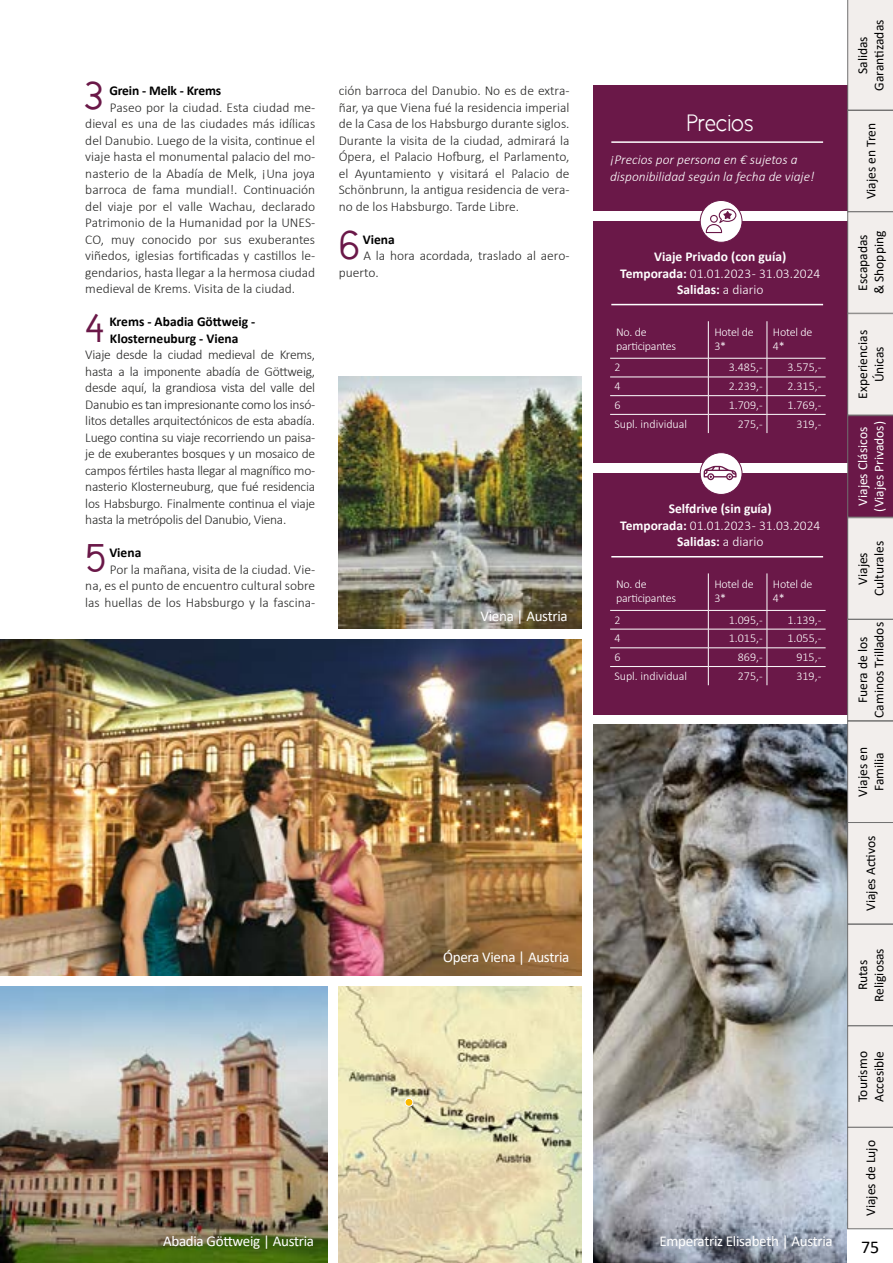
<style>
.page{position:relative;width:893px;height:1263px;background:#fff}
.page>*{position:absolute;margin:0;border:0;box-sizing:border-box;transform-origin:0 0}
.t1{font:41.7px "New Cicle Gordita";color:#6a1848}
.t2{font:24px "New Cicle Semi";color:#fff}
.t3{font:18px "Calibri";color:#000}
.t4{font:15px "Calibri";letter-spacing:-.02em;color:#fff}
.t5{font:300 13.5px/16.5px "Calibri";color:#282827;text-align:justify}
.t6{font:13.5px/16.2px "Calibri";color:#000;text-align:center}
.t7{font:700 13.5px/16.5px "Calibri";color:#fff;text-align:center}
.t8{font:700 13.5px/16.5px "Calibri";color:#000}
.t9{font:italic 300 13.5px/16.5px "Calibri";color:#fff}
.t10{font:13.5px/16.2px "Calibri";color:#fff;text-align:center}
.t11{font:300 12px/13.5px "Calibri";color:#fff}
.t12{font:300 12px/13.5px "Calibri";letter-spacing:-.02em;color:#fff}
.s1{font-weight:300}
</style>
<div class="page">
<img style="left:339px;top:376px;width:242px;height:252px">
<img style="left:593px;top:725px;width:254px;height:538px">
<div style="left:593px;top:85px;width:254px;height:125px;background:#6a1848"></div>
<hr style="left:611px;top:141px;width:212px;height:2px;background:#fff">
<div style="left:593px;top:221px;width:254px;height:242px;background:#6a1848"></div>
<hr style="left:766px;top:321px;width:1px;height:37px;background:#fff">
<svg style="left:708px;top:359px;width:1px;height:74px"></svg>
<svg style="left:766px;top:359px;width:1px;height:74px"></svg>
<hr style="left:610px;top:377px;width:98px;height:1px;background:#fff">
<hr style="left:708px;top:377px;width:58px;height:1px;background:#fff">
<hr style="left:610px;top:395px;width:98px;height:1px;background:#fff">
<hr style="left:708px;top:395px;width:58px;height:1px;background:#fff">
<hr style="left:610px;top:414px;width:98px;height:1px;background:#fff">
<hr style="left:708px;top:414px;width:58px;height:1px;background:#fff">
<hr style="left:708px;top:321px;width:1px;height:37px;background:#fff">
<hr style="left:610px;top:358px;width:98px;height:1px;background:#fff">
<hr style="left:708px;top:358px;width:58px;height:1px;background:#fff">
<hr style="left:766px;top:358px;width:59px;height:1px;background:#fff">
<hr style="left:766px;top:377px;width:59px;height:1px;background:#fff">
<hr style="left:766px;top:395px;width:59px;height:1px;background:#fff">
<hr style="left:766px;top:414px;width:59px;height:1px;background:#fff">
<hr style="left:611px;top:304px;width:212px;height:1px;background:#fff">
<svg style="left:700px;top:200px;width:42px;height:42px"></svg>
<svg style="left:705px;top:209px;width:31px;height:24px"></svg>
<div style="left:699px;top:200px;width:43px;height:43px;border:1px solid #6a1848;border-radius:50%"></div>
<div style="left:593px;top:473px;width:254px;height:242px;background:#6a1848"></div>
<hr style="left:766px;top:573px;width:1px;height:37px;background:#fff">
<svg style="left:708px;top:611px;width:1px;height:74px"></svg>
<svg style="left:766px;top:611px;width:1px;height:74px"></svg>
<hr style="left:610px;top:629px;width:98px;height:1px;background:#fff">
<hr style="left:708px;top:629px;width:58px;height:1px;background:#fff">
<hr style="left:610px;top:647px;width:98px;height:1px;background:#fff">
<hr style="left:708px;top:647px;width:58px;height:1px;background:#fff">
<hr style="left:610px;top:666px;width:98px;height:1px;background:#fff">
<hr style="left:708px;top:666px;width:58px;height:1px;background:#fff">
<hr style="left:708px;top:573px;width:1px;height:37px;background:#fff">
<hr style="left:610px;top:610px;width:98px;height:1px;background:#fff">
<hr style="left:708px;top:610px;width:58px;height:1px;background:#fff">
<hr style="left:766px;top:610px;width:59px;height:1px;background:#fff">
<hr style="left:766px;top:629px;width:59px;height:1px;background:#fff">
<hr style="left:766px;top:647px;width:59px;height:1px;background:#fff">
<hr style="left:766px;top:666px;width:59px;height:1px;background:#fff">
<hr style="left:611px;top:556px;width:212px;height:1px;background:#fff">
<div style="left:700px;top:453px;width:42px;height:41px;background:#fff;border-radius:50%"></div>
<svg style="left:703px;top:466px;width:33px;height:14px"></svg>
<div style="left:699px;top:452px;width:43px;height:43px;border:1px solid #6a1848;border-radius:50%"></div>
<img style="left:0;top:639px;width:581px;height:337px">
<img style="left:0;top:987px;width:327px;height:276px">
<img style="left:339px;top:987px;width:242px;height:276px">
<div style="left:405px;top:1098px;width:8px;height:8px;background:#fbba00;border-radius:50%"></div>
<div style="left:405px;top:1098px;width:8px;height:8px;border:1px solid #fff;border-radius:50%"></div>
<svg style="left:847px;top:0;width:45px;height:1229px;background:#e2d7da"></svg>
<h1 class="t1" style="left:85px;top:74px;width:19px">3</h1>
<p class="t8" style="left:109px;top:82px;width:113px">Grein - Melk - Krems</p>
<p class="t5" style="left:85px;top:99px;width:231px;text-indent:25px">Paseo por la ciudad. Esta ciudad me&shy;dieval es una de las ciudades más idílicas del Danubio. Luego de la visita, continue el viaje hasta el monumental palacio del mo&shy;nasterio de la Abadía de Melk, ¡Una joya barroca de fama mundial!. Continuación del viaje por el valle Wachau, declarado Patrimonio de la Humanidad por la UNES-CO, muy conocido por sus exuberantes viñedos, iglesias fortificadas y castillos le&shy;gendarios, hasta llegar a la hermosa ciudad medieval de Krems. Visita de la ciudad.</p>
<p class="t8" style="left:109px;top:313px;width:148px">Krems - Abadia Göttweig -<br>Klosterneuburg - Viena</p>
<p class="t5" style="left:85px;top:346px;width:231px">Viaje desde la ciudad medieval de Krems, hasta a la imponente abadía de Göttweig, desde aquí, la grandiosa vista del valle del Danubio es tan impresionante como los insó&shy;litos detalles arquitectónicos de esta abadía.<br>Luego contina su viaje recorriendo un paisa&shy;je de exuberantes bosques y un mosaico de campos fértiles hasta llegar al magnífico mo&shy;nasterio Klosterneuburg, que fué residencia los Habsburgo. Finalmente continua el viaje hasta la metrópolis del Danubio, Viena.</p>
<p class="t8" style="left:109px;top:544px;width:34px">Viena</p>
<p class="t5" style="left:85px;top:561px;width:231px;text-indent:25px">Por la mañana, visita de la ciudad. Vie&shy;na, es el punto de encuentro cultural sobre las huellas de los Habsburgo y la fascina-</p>
<h1 class="t1" style="left:85px;top:306px;width:21px">4</h1>
<h1 class="t1" style="left:85px;top:536px;width:22px">5</h1>
<p class="t5" style="left:339px;top:82px;width:232px">ción barroca del Danubio. No es de extra&shy;ñar, ya que Viena fué la residencia imperial de la Casa de los Habsburgo durante siglos.<br>Durante la visita de la ciudad, admirará la Ópera, el Palacio Hofburg, el Parlamento, el Ayuntamiento y visitará el Palacio de Schönbrunn, la antigua residencia de vera&shy;no de los Habsburgo. Tarde Libre.</p>
<p class="t8" style="left:363px;top:231px;width:34px">Viena</p>
<p class="t5" style="left:339px;top:247px;width:232px;text-indent:25px">A la hora acordada, traslado al aero&shy;puerto.</p>
<h1 class="t1" style="left:339px;top:223px;width:23px">6</h1>
<p class="t4" style="left:480px;top:605px;width:89px">Viena | Austria</p>
<p class="t4" style="left:163px;top:1230px;width:152px">Abadia Göttweig | Austria</p>
<p class="t4" style="left:443px;top:946px;width:128px">Ópera Viena | Austria</p>
<h2 class="t2" style="left:686px;top:111px;width:69px">Precios</h2>
<p class="t9" style="left:610px;top:151px;width:206px">¡Precios por persona en € sujetos a disponibilidad según la fecha de viaje!</p>
<p class="t7" style="left:620px;top:248px;width:202px">Viaje Privado (con guía)<br>Temporada: <span class="s1">01.01.2023 - 31.03.2024<br></span>Salidas: <span class="s1">a diario</span></p>
<p class="t12" style="left:616px;top:325px;width:62px">No. de participantes</p>
<p class="t11" style="left:714px;top:325px;width:41px">Hotel de<br>3*</p>
<p class="t11" style="left:772px;top:325px;width:41px">Hotel de<br>4*</p>
<p class="t11" style="left:614px;top:361px;width:8px">2</p>
<p class="t11" style="left:728px;top:361px;width:35px">3.485,-</p>
<p class="t11" style="left:787px;top:361px;width:35px">3.575,-</p>
<p class="t11" style="left:614px;top:379px;width:8px">4</p>
<p class="t11" style="left:728px;top:379px;width:35px">2.239,-</p>
<p class="t11" style="left:787px;top:379px;width:35px">2.315,-</p>
<p class="t11" style="left:614px;top:398px;width:8px">6</p>
<p class="t11" style="left:728px;top:398px;width:35px">1.709,-</p>
<p class="t11" style="left:787px;top:398px;width:35px">1.769,-</p>
<p class="t11" style="left:614px;top:417px;width:74px">Supl. individual</p>
<p class="t11" style="left:737px;top:417px;width:26px">275,-</p>
<p class="t11" style="left:796px;top:417px;width:26px">319,-</p>
<p class="t7" style="left:620px;top:500px;width:202px">Selfdrive (sin guía)<br>Temporada: <span class="s1">01.01.2023 - 31.03.2024<br></span>Salidas: <span class="s1">a diario</span></p>
<p class="t12" style="left:616px;top:577px;width:62px">No. de participantes</p>
<p class="t11" style="left:714px;top:577px;width:41px">Hotel de<br>3*</p>
<p class="t11" style="left:772px;top:577px;width:41px">Hotel de<br>4*</p>
<p class="t11" style="left:614px;top:613px;width:8px">2</p>
<p class="t11" style="left:728px;top:613px;width:35px">1.095,-</p>
<p class="t11" style="left:787px;top:613px;width:35px">1.139,-</p>
<p class="t11" style="left:614px;top:631px;width:8px">4</p>
<p class="t11" style="left:728px;top:631px;width:35px">1.015,-</p>
<p class="t11" style="left:787px;top:631px;width:35px">1.055,-</p>
<p class="t11" style="left:614px;top:650px;width:8px">6</p>
<p class="t11" style="left:737px;top:650px;width:26px">869,-</p>
<p class="t11" style="left:796px;top:650px;width:26px">915,-</p>
<p class="t11" style="left:614px;top:669px;width:74px">Supl. individual</p>
<p class="t11" style="left:737px;top:669px;width:26px">275,-</p>
<p class="t11" style="left:796px;top:669px;width:26px">319,-</p>
<p class="t4" style="left:659px;top:1230px;width:175px">Emperatriz Elisabeth | Austria</p>
<p class="t6" style="left:854px;top:91px;width:72px;rotate:-90deg">Salidas<br>Garantizadas</p>
<p class="t6" style="left:862px;top:199px;width:78px;rotate:-90deg">Viajes en Tren</p>
<p class="t6" style="left:854px;top:294px;width:65px;text-align:left;rotate:-90deg">Escapadas &amp; Shopping</p>
<p class="t6" style="left:854px;top:399px;width:70px;rotate:-90deg">Experiencias<br>Únicas</p>
<p class="t10" style="left:854px;top:511px;width:92px;rotate:-90deg">Viajes Clásicos (Viajes Privados)</p>
<p class="t6" style="left:854px;top:596px;width:56px;rotate:-90deg">Viajes<br>Culturales</p>
<p class="t6" style="left:854px;top:718px;width:97px;rotate:-90deg">Fuera de los<br>Caminos Trillados</p>
<p class="t6" style="left:854px;top:796px;width:51px;rotate:-90deg">Viajes en<br>Familia</p>
<p class="t6" style="left:862px;top:911px;width:76px;rotate:-90deg">Viajes Activos</p>
<p class="t6" style="left:854px;top:1002px;width:55px;rotate:-90deg">Rutas<br>Religiosas</p>
<p class="t6" style="left:854px;top:1102px;width:53px;text-align:left;rotate:-90deg">Tourismo<br>Accesible</p>
<p class="t6" style="left:862px;top:1216px;width:77px;rotate:-90deg">Viajes de Lujo</p>
<h3 class="t3" style="left:861px;top:1234px;width:20px">75</h3>
</div>
